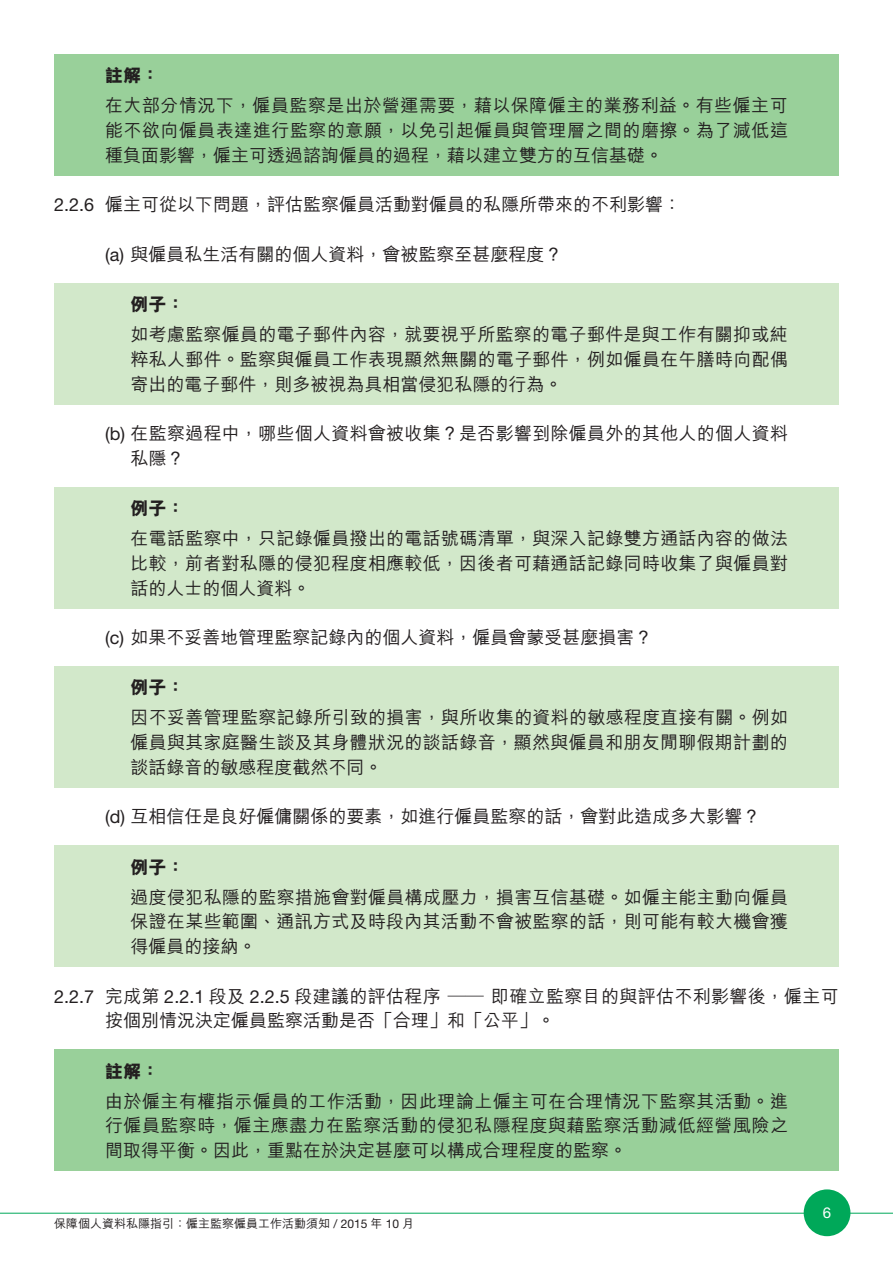
<style>
.page{position:relative;width:893px;height:1263px;background:#fff}
.page>*{position:absolute;margin:0;border:0;box-sizing:border-box;transform-origin:0 0}
.t1{font:500 18px/24.8px "M Hei HK";color:#231f20;text-align:justify}
.t2{font:500 18px/24.8px "M Hei HK";letter-spacing:.02em;color:#231f20}
.t3{font:800 18px "M Hei HK";color:#231f20}
.t4{font:15px "Helvetica Neue";color:#fff}
.t5{font:500 12px "M Hei HK";color:#231f20}
.s1{font-family:"Helvetica Neue";font-weight:400}
</style>
<div class="page">
<hr style="left:0;top:1213px;width:893px;height:1px;background:#00a859">
<div style="left:804px;top:1189px;width:46px;height:47px;background:#00a859;border-radius:50%"></div>
<div style="left:54px;top:283px;width:784px;height:122px;background:#d2e8ca"></div>
<div style="left:54px;top:487px;width:784px;height:122px;background:#d2e8ca"></div>
<div style="left:54px;top:666px;width:784px;height:122px;background:#d2e8ca"></div>
<div style="left:54px;top:846px;width:784px;height:121px;background:#d2e8ca"></div>
<div style="left:54px;top:54px;width:784px;height:122px;background:#99d09a"></div>
<div style="left:54px;top:1049px;width:784px;height:122px;background:#99d09a"></div>
<p class="t3" style="left:105px;top:67px;width:55px">註解：</p>
<p class="t1" style="left:105px;top:92px;width:685px">在大部分情況下，僱員監察是出於營運需要，藉以保障僱主的業務利益。有些僱主可能不欲向僱員表達進行監察的意願，以免引起僱員與管理層之間的磨擦。為了減低這種負面影響，僱主可透過諮詢僱員的過程，藉以建立雙方的互信基礎。</p>
<p class="t1" style="left:54px;top:191px;width:629px"><span class="s1">2.2.6</span> 僱主可從以下問題，評估監察僱員活動對僱員的私隱所帶來的不利影響：</p>
<p class="t1" style="left:105px;top:240px;width:459px"><span class="s1">(a)</span> 與僱員私生活有關的個人資料，會被監察至甚麼程度？</p>
<p class="t3" style="left:131px;top:295px;width:55px">例子：</p>
<p class="t1" style="left:131px;top:320px;width:659px">如考慮監察僱員的電子郵件內容，就要視乎所監察的電子郵件是與工作有關抑或純粹私人郵件。監察與僱員工作表現顯然無關的電子郵件，例如僱員在午膳時向配偶寄出的電子郵件，則多被視為具相當侵犯私隱的行為。</p>
<p class="t1" style="left:131px;top:419px;width:659px;text-indent:-26px"><span class="s1">(b)</span> 在監察過程中，哪些個人資料會被收集？是否影響到除僱員外的其他人的個人資料私隱？</p>
<p class="t3" style="left:131px;top:499px;width:55px">例子：</p>
<p class="t1" style="left:131px;top:524px;width:659px">在電話監察中，只記錄僱員撥出的電話號碼清單，與深入記錄雙方通話內容的做法比較，前者對私隱的侵犯程度相應較低，因後者可藉通話記錄同時收集了與僱員對話的人士的個人資料。</p>
<p class="t1" style="left:105px;top:623px;width:549px"><span class="s1">(c)</span> 如果不妥善地管理監察記錄內的個人資料，僱員會蒙受甚麼損害？</p>
<p class="t3" style="left:131px;top:679px;width:55px">例子：</p>
<p class="t1" style="left:131px;top:704px;width:659px">因不妥善管理監察記錄所引致的損害，與所收集的資料的敏感程度直接有關。例如僱員與其家庭醫生談及其身體狀況的談話錄音，顯然與僱員和朋友閒聊假期計劃的談話錄音的敏感程度截然不同。</p>
<p class="t1" style="left:105px;top:803px;width:657px"><span class="s1">(d)</span> 互相信任是良好僱傭關係的要素，如進行僱員監察的話，會對此造成多大影響？</p>
<p class="t3" style="left:131px;top:858px;width:55px">例子：</p>
<p class="t1" style="left:131px;top:883px;width:659px">過度侵犯私隱的監察措施會對僱員構成壓力，損害互信基礎。如僱主能主動向僱員保證在某些範圍、通訊方式及時段內其活動不會被監察的話，則可能有較大機會獲得僱員的接納。</p>
<p class="t2" style="left:105px;top:982px;width:735px;text-indent:-51px"><span class="s1">2.2.7</span> 完成第 <span class="s1">2.2.1</span> 段及 <span class="s1">2.2.5</span> 段建議的評估程序 —— 即確立監察目的與評估不利影響後，僱主可按個別情況決定僱員監察活動是否「合理」和「公平」。</p>
<p class="t3" style="left:105px;top:1062px;width:55px">註解：</p>
<p class="t1" style="left:105px;top:1087px;width:685px">由於僱主有權指示僱員的工作活動，因此理論上僱主可在合理情況下監察其活動。進行僱員監察時，僱主應盡力在監察活動的侵犯私隱程度與藉監察活動減低經營風險之間取得平衡。因此，重點在於決定甚麼可以構成合理程度的監察。</p>
<p class="t5" style="left:54px;top:1215px;width:362px">保障個人資料私隱指引：僱主監察僱員工作活動須知 <span class="s1">/ 2015</span> 年 <span class="s1">10</span> 月</p>
<p class="t4" style="left:823px;top:1204px;width:10px">6</p>
</div>
